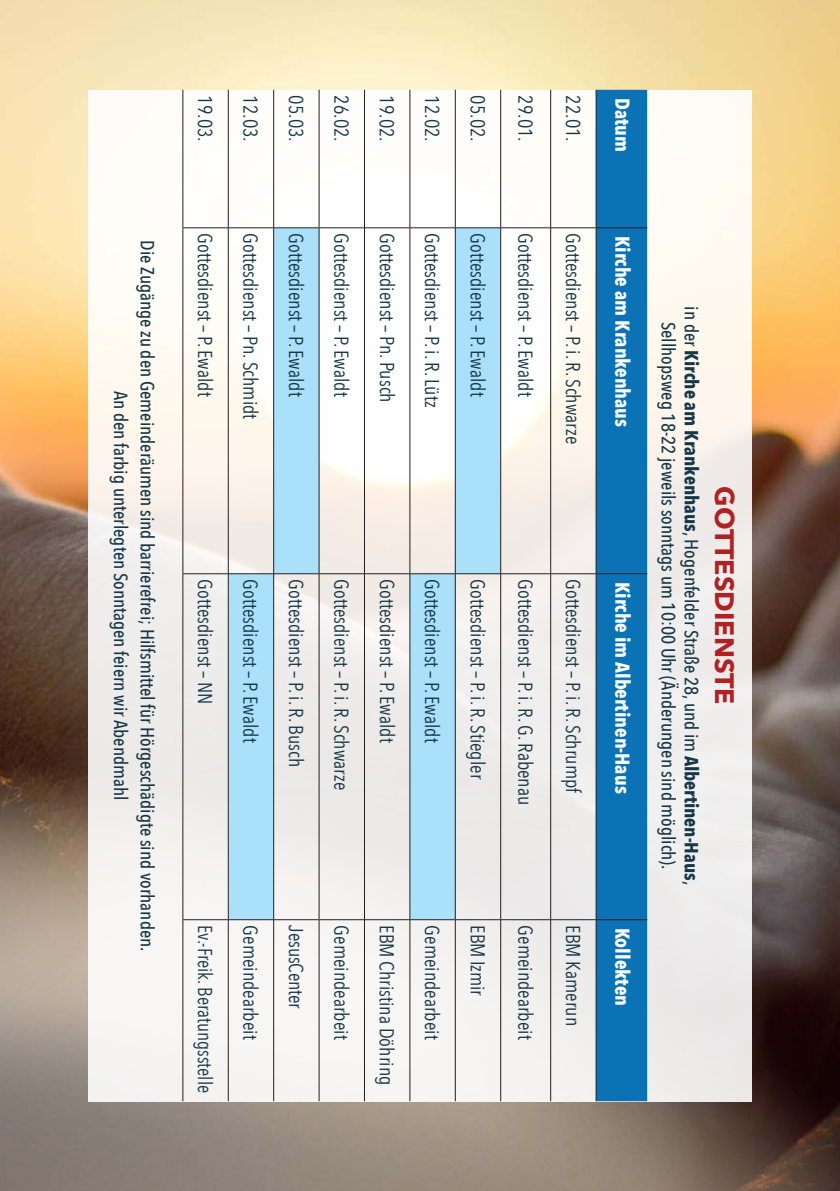
<style>
.page{position:relative;width:840px;height:1191px;background:#fff}
.page>*{position:absolute;margin:0;border:0;box-sizing:border-box;transform-origin:0 0}
.Fließtext{font:700 26.6px "Avenir Next";color:#af2122}
.Fließtext-2{font:20px "Avenir Next Condensed";color:#153748}
.Fließtext-3{font:700 20px "Avenir Next Condensed";color:#fff}
.Fließtext-4{font:500 19px/22.8px "Avenir Next Condensed";color:#153748;text-align:center}
.s1{font-weight:700}
</style>
<div class="page">
<img style="left:0;top:0;width:839px;height:1191px">
<div style="left:88px;top:90px;width:663px;height:1011px;background:linear-gradient(to bottom,#fdfaf4,#ecebeb)"></div>
<div style="left:596px;top:90px;width:50px;height:1011px;background:#0a72b5"></div>
<svg style="left:229px;top:228px;width:271px;height:691px"></svg>
<hr style="left:596px;top:227px;width:50px;height:1px;background:#231f20">
<hr style="left:596px;top:573px;width:50px;height:1px;background:#231f20">
<hr style="left:596px;top:919px;width:50px;height:1px;background:#231f20">
<hr style="left:595px;top:90px;width:1px;height:138px;background:#231f20">
<hr style="left:595px;top:228px;width:1px;height:346px;background:#231f20">
<hr style="left:550px;top:227px;width:45px;height:1px;background:#231f20">
<hr style="left:595px;top:574px;width:1px;height:345px;background:#231f20">
<hr style="left:550px;top:573px;width:45px;height:1px;background:#231f20">
<hr style="left:595px;top:919px;width:1px;height:182px;background:#231f20">
<hr style="left:550px;top:919px;width:45px;height:1px;background:#231f20">
<hr style="left:550px;top:90px;width:1px;height:138px;background:#231f20">
<hr style="left:550px;top:228px;width:1px;height:346px;background:#231f20">
<hr style="left:500px;top:227px;width:50px;height:1px;background:#231f20">
<hr style="left:550px;top:574px;width:1px;height:345px;background:#231f20">
<hr style="left:500px;top:573px;width:50px;height:1px;background:#231f20">
<hr style="left:550px;top:919px;width:1px;height:182px;background:#231f20">
<hr style="left:500px;top:919px;width:50px;height:1px;background:#231f20">
<hr style="left:500px;top:90px;width:1px;height:138px;background:#231f20">
<hr style="left:500px;top:228px;width:1px;height:346px;background:#231f20">
<hr style="left:455px;top:227px;width:45px;height:1px;background:#231f20">
<hr style="left:500px;top:574px;width:1px;height:345px;background:#231f20">
<hr style="left:455px;top:573px;width:45px;height:1px;background:#231f20">
<hr style="left:500px;top:919px;width:1px;height:182px;background:#231f20">
<hr style="left:455px;top:919px;width:45px;height:1px;background:#231f20">
<hr style="left:454px;top:90px;width:1px;height:138px;background:#231f20">
<hr style="left:454px;top:228px;width:1px;height:346px;background:#231f20">
<hr style="left:410px;top:227px;width:45px;height:1px;background:#231f20">
<hr style="left:454px;top:574px;width:1px;height:345px;background:#231f20">
<hr style="left:410px;top:573px;width:45px;height:1px;background:#231f20">
<hr style="left:454px;top:919px;width:1px;height:182px;background:#231f20">
<hr style="left:410px;top:919px;width:45px;height:1px;background:#231f20">
<hr style="left:409px;top:90px;width:1px;height:138px;background:#231f20">
<hr style="left:409px;top:228px;width:1px;height:346px;background:#231f20">
<hr style="left:364px;top:227px;width:45px;height:1px;background:#231f20">
<hr style="left:409px;top:574px;width:1px;height:345px;background:#231f20">
<hr style="left:364px;top:573px;width:45px;height:1px;background:#231f20">
<hr style="left:409px;top:919px;width:1px;height:182px;background:#231f20">
<hr style="left:364px;top:919px;width:45px;height:1px;background:#231f20">
<hr style="left:364px;top:90px;width:1px;height:138px;background:#231f20">
<hr style="left:364px;top:228px;width:1px;height:346px;background:#231f20">
<hr style="left:319px;top:227px;width:45px;height:1px;background:#231f20">
<hr style="left:364px;top:574px;width:1px;height:345px;background:#231f20">
<hr style="left:319px;top:573px;width:45px;height:1px;background:#231f20">
<hr style="left:364px;top:919px;width:1px;height:182px;background:#231f20">
<hr style="left:319px;top:919px;width:45px;height:1px;background:#231f20">
<hr style="left:318px;top:90px;width:1px;height:138px;background:#231f20">
<hr style="left:318px;top:228px;width:1px;height:346px;background:#231f20">
<hr style="left:274px;top:227px;width:44px;height:1px;background:#231f20">
<hr style="left:318px;top:574px;width:1px;height:345px;background:#231f20">
<hr style="left:274px;top:573px;width:44px;height:1px;background:#231f20">
<hr style="left:318px;top:919px;width:1px;height:182px;background:#231f20">
<hr style="left:274px;top:919px;width:44px;height:1px;background:#231f20">
<hr style="left:273px;top:90px;width:1px;height:138px;background:#231f20">
<hr style="left:273px;top:228px;width:1px;height:346px;background:#231f20">
<hr style="left:228px;top:227px;width:45px;height:1px;background:#231f20">
<hr style="left:273px;top:574px;width:1px;height:345px;background:#231f20">
<hr style="left:228px;top:573px;width:45px;height:1px;background:#231f20">
<hr style="left:273px;top:919px;width:1px;height:182px;background:#231f20">
<hr style="left:228px;top:919px;width:45px;height:1px;background:#231f20">
<hr style="left:228px;top:90px;width:1px;height:138px;background:#231f20">
<hr style="left:228px;top:228px;width:1px;height:346px;background:#231f20">
<hr style="left:183px;top:227px;width:45px;height:1px;background:#231f20">
<hr style="left:228px;top:574px;width:1px;height:345px;background:#231f20">
<hr style="left:183px;top:573px;width:45px;height:1px;background:#231f20">
<hr style="left:228px;top:919px;width:1px;height:182px;background:#231f20">
<hr style="left:183px;top:919px;width:45px;height:1px;background:#231f20">
<hr style="left:182px;top:90px;width:1px;height:138px;background:#231f20">
<hr style="left:182px;top:228px;width:1px;height:346px;background:#231f20">
<hr style="left:182px;top:574px;width:1px;height:345px;background:#231f20">
<hr style="left:182px;top:919px;width:1px;height:182px;background:#231f20">
<p class="Fließtext-4" style="left:159px;top:240px;width:713px;rotate:90deg">Die Zugänge zu den Gemeinderäumen sind barrierefrei; Hilfsmittel für Hörgeschädigte sind vorhanden.</p>
<p class="Fließtext-4" style="left:132px;top:391px;width:411px;rotate:90deg">An den farbig unterlegten Sonntagen feiern wir Abendmahl</p>
<p class="Fließtext-2" style="left:222px;top:95px;width:48px;rotate:90deg">19.03.</p>
<p class="Fließtext-2" style="left:267px;top:95px;width:48px;rotate:90deg">12.03.</p>
<p class="Fließtext-2" style="left:313px;top:95px;width:48px;rotate:90deg">05.03.</p>
<p class="Fließtext-2" style="left:358px;top:95px;width:48px;rotate:90deg">26.02.</p>
<p class="Fließtext-2" style="left:404px;top:95px;width:48px;rotate:90deg">19.02.</p>
<p class="Fließtext-2" style="left:449px;top:95px;width:48px;rotate:90deg">12.02.</p>
<p class="Fließtext-2" style="left:494px;top:95px;width:48px;rotate:90deg">05.02.</p>
<p class="Fließtext-2" style="left:542px;top:95px;width:48px;rotate:90deg">29.01.</p>
<p class="Fließtext-2" style="left:590px;top:95px;width:48px;rotate:90deg">22.01.</p>
<p class="Fließtext-2" style="left:222px;top:233px;width:165px;rotate:90deg">Gottesdienst – P. Ewaldt</p>
<p class="Fließtext-2" style="left:267px;top:233px;width:187px;rotate:90deg">Gottesdienst – Pn. Schmidt</p>
<p class="Fließtext-2" style="left:313px;top:233px;width:165px;rotate:90deg">Gottesdienst – P. Ewaldt</p>
<p class="Fließtext-2" style="left:358px;top:233px;width:165px;rotate:90deg">Gottesdienst – P. Ewaldt</p>
<p class="Fließtext-2" style="left:404px;top:233px;width:171px;rotate:90deg">Gottesdienst – Pn. Pusch</p>
<p class="Fließtext-2" style="left:449px;top:233px;width:175px;rotate:90deg">Gottesdienst – P. i. R. Lütz</p>
<p class="Fließtext-2" style="left:494px;top:233px;width:165px;rotate:90deg">Gottesdienst – P. Ewaldt</p>
<p class="Fließtext-2" style="left:542px;top:233px;width:165px;rotate:90deg">Gottesdienst – P. Ewaldt</p>
<p class="Fließtext-2" style="left:590px;top:233px;width:212px;rotate:90deg">Gottesdienst – P. i. R. Schwarze</p>
<p class="Fließtext-2" style="left:222px;top:579px;width:126px;rotate:90deg">Gottesdienst – NN</p>
<p class="Fließtext-2" style="left:267px;top:579px;width:165px;rotate:90deg">Gottesdienst – P. Ewaldt</p>
<p class="Fließtext-2" style="left:313px;top:579px;width:189px;rotate:90deg">Gottesdienst – P. i. R. Busch</p>
<p class="Fließtext-2" style="left:358px;top:579px;width:212px;rotate:90deg">Gottesdienst – P. i. R. Schwarze</p>
<p class="Fließtext-2" style="left:404px;top:579px;width:165px;rotate:90deg">Gottesdienst – P. Ewaldt</p>
<p class="Fließtext-2" style="left:449px;top:579px;width:165px;rotate:90deg">Gottesdienst – P. Ewaldt</p>
<p class="Fließtext-2" style="left:494px;top:579px;width:201px;rotate:90deg">Gottesdienst – P. i. R. Stiegler</p>
<p class="Fließtext-2" style="left:542px;top:579px;width:227px;rotate:90deg">Gottesdienst – P. i. R. G. Rabenau</p>
<p class="Fließtext-2" style="left:590px;top:579px;width:215px;rotate:90deg">Gottesdienst – P. i. R. Schrumpf</p>
<p class="Fließtext-2" style="left:222px;top:925px;width:169px;rotate:90deg">Ev.-Freik. Beratungsstelle</p>
<p class="Fließtext-2" style="left:267px;top:925px;width:116px;rotate:90deg">Gemeindearbeit</p>
<p class="Fließtext-2" style="left:313px;top:925px;width:85px;rotate:90deg">JesusCenter</p>
<p class="Fließtext-2" style="left:358px;top:925px;width:116px;rotate:90deg">Gemeindearbeit</p>
<p class="Fließtext-2" style="left:404px;top:925px;width:161px;rotate:90deg">EBM Christina Döhring</p>
<p class="Fließtext-2" style="left:449px;top:925px;width:116px;rotate:90deg">Gemeindearbeit</p>
<p class="Fließtext-2" style="left:494px;top:925px;width:71px;rotate:90deg">EBM Izmir</p>
<p class="Fließtext-2" style="left:542px;top:925px;width:116px;rotate:90deg">Gemeindearbeit</p>
<p class="Fließtext-2" style="left:590px;top:925px;width:102px;rotate:90deg">EBM Kamerun</p>
<p class="Fließtext-3" style="left:634px;top:98px;width:55px;rotate:90deg">Datum</p>
<p class="Fließtext-3" style="left:634px;top:236px;width:193px;rotate:90deg">Kirche am Krankenhaus</p>
<p class="Fließtext-3" style="left:634px;top:582px;width:213px;rotate:90deg">Kirche im Albertinen-Haus</p>
<p class="Fließtext-3" style="left:634px;top:927px;width:80px;rotate:90deg">Kollekten</p>
<p class="Fließtext-4" style="left:702px;top:306px;width:580px;rotate:90deg">in der <span class="s1">Kirche am Krankenhaus</span>, Hogenfelder Straße 28, und im <span class="s1">Albertinen-Haus</span>,<br>Sellhopsweg 18-22 jeweils sonntags um 10:00 Uhr (Änderungen sind möglich).</p>
<p class="Fließtext" style="left:747px;top:486px;width:220px;rotate:90deg">GOTTESDIENSTE</p>
</div>
